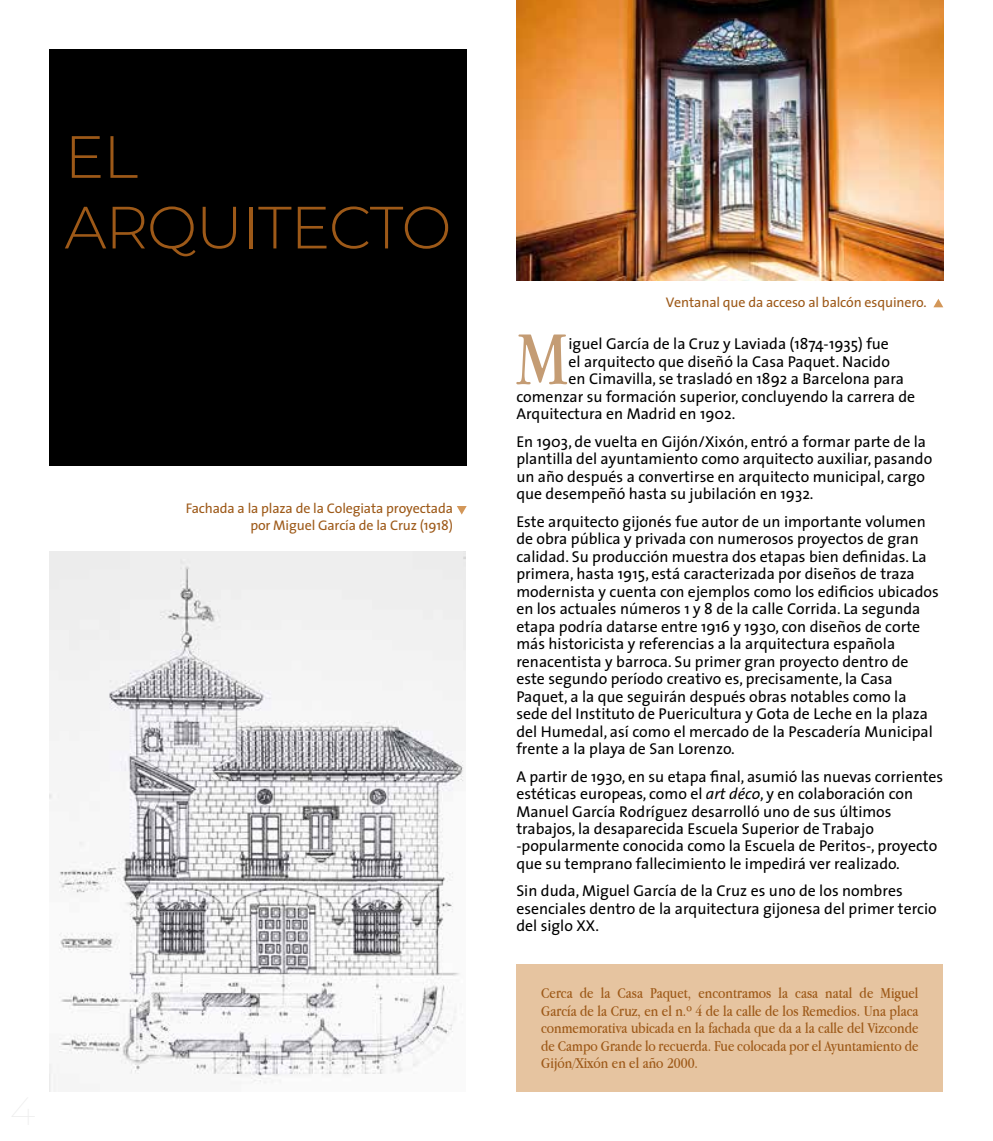
<style>
.page{position:relative;width:993px;height:1141px;background:#fff}
.page>*{position:absolute;margin:0;border:0;box-sizing:border-box;transform-origin:0 0}
.t1{font:79.27px "Apple Garamond";color:#c49c74}
.t2{font:300 59.5px/70.7px "Montserrat";letter-spacing:-.02em;color:#9d5918}
.t3{font:15.75px/17.5px "The Sans";color:#000}
.t4{font:15.75px/17.5px "Apple Garamond";color:#9d5918;text-align:justify}
.t5{font:14px/17.5px "The Sans";letter-spacing:-.01em;color:#9d5918;text-align:right}
.s1{font-style:italic}
</style>
<div class="page">
<div style="left:516px;top:964px;width:427px;height:127px;background:#e6c4a0"></div>
<div style="left:50px;top:50px;width:416px;height:416px;background:#000"></div>
<img style="left:516px;top:0;width:427px;height:280px">
<svg style="left:933px;top:299px;width:10px;height:8px"></svg>
<img style="left:50px;top:552px;width:415px;height:539px">
<svg style="left:457px;top:506px;width:9px;height:9px"></svg>
<h2 class="t2" style="left:64px;top:121px;width:388px">EL<br>ARQUITECTO</h2>
<p class="t5" style="left:186px;top:499px;width:268px">Fachada a la plaza de la Colegiata proyectada por Miguel García de la Cruz (1918)</p>
<p class="t5" style="left:665px;top:293px;width:262px">Ventanal que da acceso al balcón esquinero.</p>
<h1 class="t1" style="left:515px;top:312px;width:54px">M</h1>
<p class="t3" style="left:568px;top:335px;width:322px">iguel García de la Cruz y Laviada (1874-1935) fue</p>
<p class="t3" style="left:568px;top:352px;width:323px">el arquitecto que diseñó la Casa Paquet. Nacido</p>
<p class="t3" style="left:568px;top:370px;width:337px">en Cimavilla, se trasladó en 1892 a Barcelona para</p>
<p class="t3" style="left:516px;top:387px;width:400px">comenzar su formación superior, concluyendo la carrera de</p>
<p class="t3" style="left:516px;top:405px;width:220px">Arquitectura en Madrid en 1902.</p>
<p class="t3" style="left:516px;top:432px;width:417px">En 1903, de vuelta en Gijón/Xixón, entró a formar parte de la plantilla del ayuntamiento como arquitecto auxiliar, pasando un año después a convertirse en arquitecto municipal, cargo que desempeñó hasta su jubilación en 1932.</p>
<p class="t3" style="left:516px;top:512px;width:424px">Este arquitecto gijonés fue autor de un importante volumen de obra pública y privada con numerosos proyectos de gran calidad. Su producción muestra dos etapas bien definidas. La primera, hasta 1915, está caracterizada por diseños de traza modernista y cuenta con ejemplos como los edificios ubicados en los actuales números 1 y 8 de la calle Corrida. La segunda etapa podría datarse entre 1916 y 1930, con diseños de corte más historicista y referencias a la arquitectura española renacentista y barroca. Su primer gran proyecto dentro de este segundo período creativo es, precisamente, la Casa Paquet, a la que seguirán después obras notables como la sede del Instituto de Puericultura y Gota de Leche en la plaza del Humedal, así como el mercado de la Pescadería Municipal frente a la playa de San Lorenzo.</p>
<p class="t3" style="left:516px;top:767px;width:428px">A partir de 1930, en su etapa final, asumió las nuevas corrientes estéticas europeas, como el <span class="s1">art déco</span>, y en colaboración con Manuel García Rodríguez desarrolló uno de sus últimos trabajos, la desaparecida Escuela Superior de Trabajo -popularmente conocida como la Escuela de Peritos-, proyecto que su temprano fallecimiento le impedirá ver realizado.</p>
<p class="t3" style="left:516px;top:882px;width:422px">Sin duda, Miguel García de la Cruz es uno de los nombres esenciales dentro de la arquitectura gijonesa del primer tercio del siglo XX.</p>
<p class="t4" style="left:541px;top:984px;width:379px">Cerca de la Casa Paquet, encontramos la casa natal de Miguel García de la Cruz, en el n.º 4 de la calle de los Remedios. Una placa conmemorativa ubicada en la fachada que da a la calle del Vizconde de Campo Grande lo recuerda. Fue colocada por el Ayuntamiento de Gijón/Xixón en el año 2000.</p>
</div>
